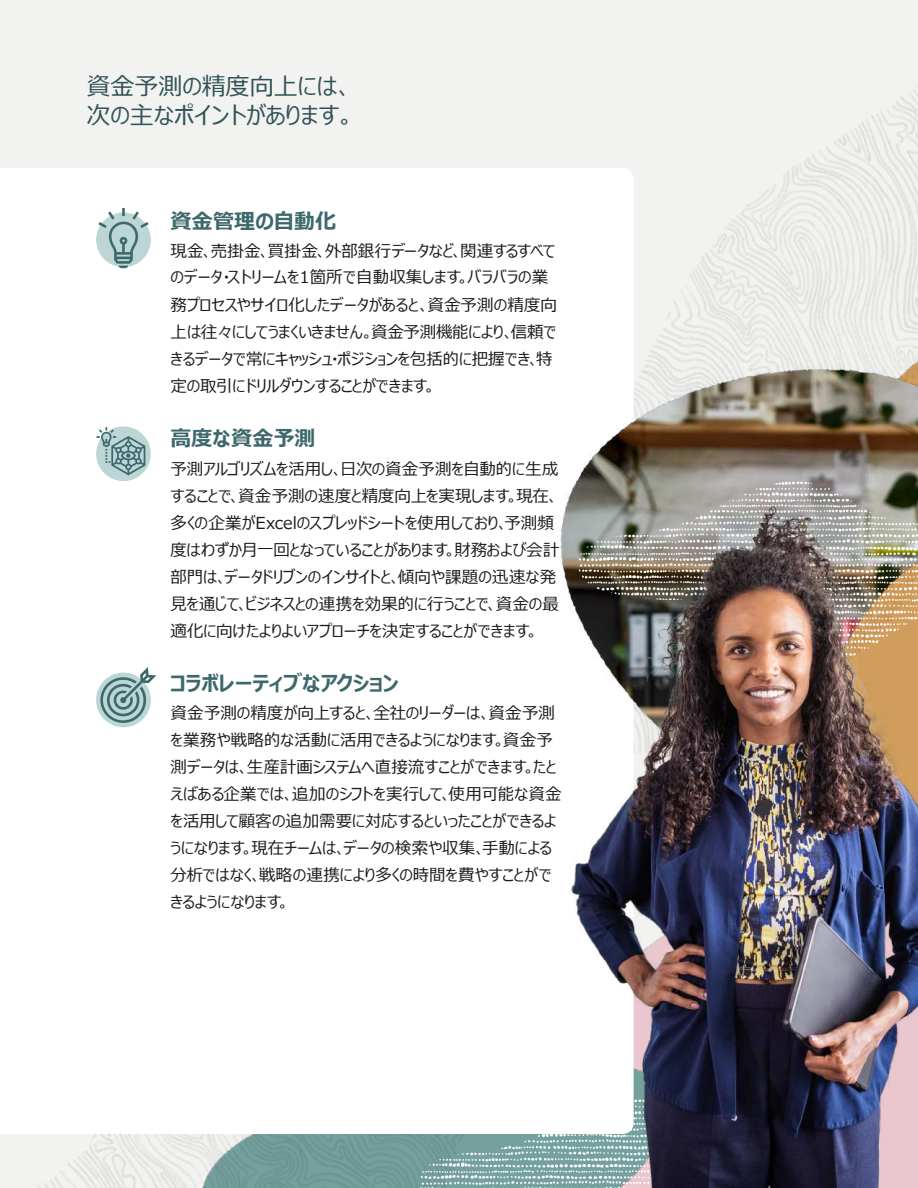
<style>
.page{position:relative;width:918px;height:1188px;background:#fff}
.page>*{position:absolute;margin:0;border:0;box-sizing:border-box;transform-origin:0 0}
.t1{font:24px/28.8px "Meiryo UI";color:#315357}
.t2{font:700 21px "Meiryo UI";letter-spacing:-.015em;color:#3d686c}
.t3{font:700 21px "Meiryo UI";letter-spacing:.005em;color:#3d686c}
.t4{font:16.5px/27px "Meiryo UI";letter-spacing:-.005em;color:#1d1c1a}
</style>
<div class="page">
<div style="left:0;top:0;width:918px;height:168px;background:#f2f2f1"></div>
<img style="left:0;top:1134px;width:415px;height:54px">
<img style="left:368px;top:10px;width:550px;height:350px">
<svg style="left:96px;top:168px;width:538px;height:560px"></svg>
<svg style="left:97px;top:667px;width:59px;height:59px"></svg>
<svg style="left:98px;top:208px;width:51px;height:60px"></svg>
<div style="left:96px;top:426px;width:55px;height:55px;background:#bcd6d6;border-radius:50%"></div>
<svg style="left:97px;top:427px;width:48px;height:48px"></svg>
<img style="left:444px;top:360px;width:474px;height:368px">
<img style="left:573px;top:462px;width:345px;height:25px">
<img style="left:415px;top:1134px;width:85px;height:54px">
<img style="left:500px;top:487px;width:418px;height:701px">
<h1 class="t1" style="left:86px;top:73px;width:270px">資金予測の精度向上には、次の主なポイントがあります。</h1>
<p class="t3" style="left:171px;top:206px;width:167px">資金管理の自動化</p>
<p class="t4" style="left:171px;top:239px;width:386px;line-height:26.1px">現金、売掛金、買掛金、外部銀行データなど、関連するすべてのデータ・ストリームを1箇所で自動収集します。バラバラの業</p>
<p class="t4" style="left:171px;top:293px;width:388px">務プロセスやサイロ化したデータがあると、資金予測の精度向上は往々にしてうまくいきません。資金予測機能により、信頼できるデータで常にキャッシュ・ポジションを包括的に把握でき、特定の取引にドリルダウンすることができます。</p>
<p class="t2" style="left:171px;top:424px;width:147px">高度な資金予測</p>
<p class="t4" style="left:171px;top:456px;width:391px">予測アルゴリズムを活用し、日次の資金予測を自動的に生成することで、資金予測の速度と精度向上を実現します。現在、多くの企業がExcelのスプレッドシートを使用しており、予測頻度はわずか月一回となっていることがあります。財務および会計部門は、データドリブンのインサイトと、傾向や課題の迅速な発見を通じて、ビジネスとの連携を効果的に行うことで、資金の最適化に向けたよりよいアプローチを決定することができます。</p>
<p class="t2" style="left:171px;top:668px;width:230px">コラボレーティブなアクション</p>
<p class="t4" style="left:171px;top:701px;width:393px">資金予測の精度が向上すると、全社のリーダーは、資金予測を業務や戦略的な活動に活用できるようになります。資金予測データは、生産計画システムへ直接流すことができます。たとえばある企業では、追加のシフトを実行して、使用可能な資金を活用して顧客の追加需要に対応するといったことができるようになります。現在チームは、データの検索や収集、手動による分析ではなく、戦略の連携により多くの時間を費やすことができるようになります。</p>
</div>
